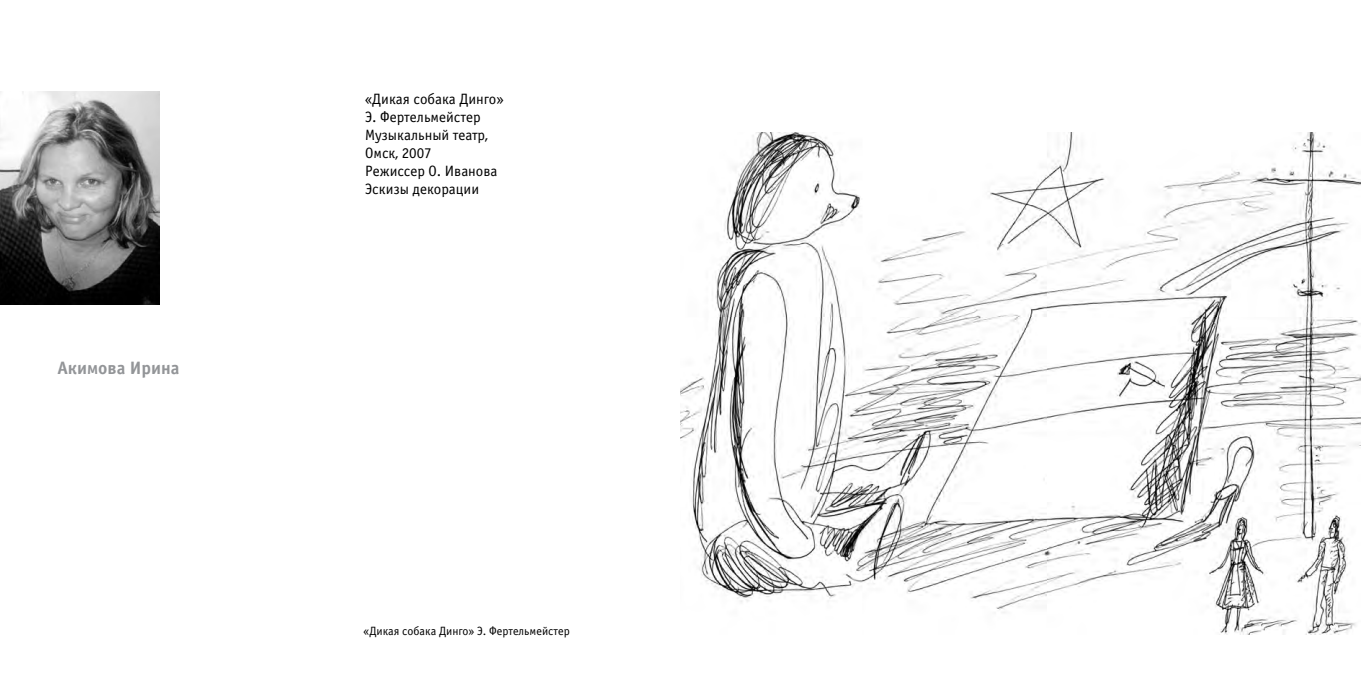
<style>
.page{position:relative;width:1361px;height:681px;background:#fff}
.page>*{position:absolute;margin:0;border:0;box-sizing:border-box;transform-origin:0 0}
.t1{font:700 18px "Officina Sans C";color:#939598}
.t2{font:15px/18px "Officina Sans C";color:#000}
.t3{font:12px "Officina Sans C";color:#000}
</style>
<div class="page">
<img style="left:0;top:92px;width:159px;height:212px">
<img style="left:680px;top:133px;width:681px;height:501px">
<p class="t1" style="left:57px;top:357px;width:123px">Акимова Ирина</p>
<p class="t2" style="left:365px;top:90px;width:140px">«Дикая собака Динго»<br>Э. Фертельмейстер<br>Музыкальный театр,<br>Омск, 2007<br>Режиссер О. Иванова<br>Эскизы декорации</p>
<p class="t3" style="left:364px;top:623px;width:208px">«Дикая собака Динго» Э. Фертельмейстер</p>
</div>
